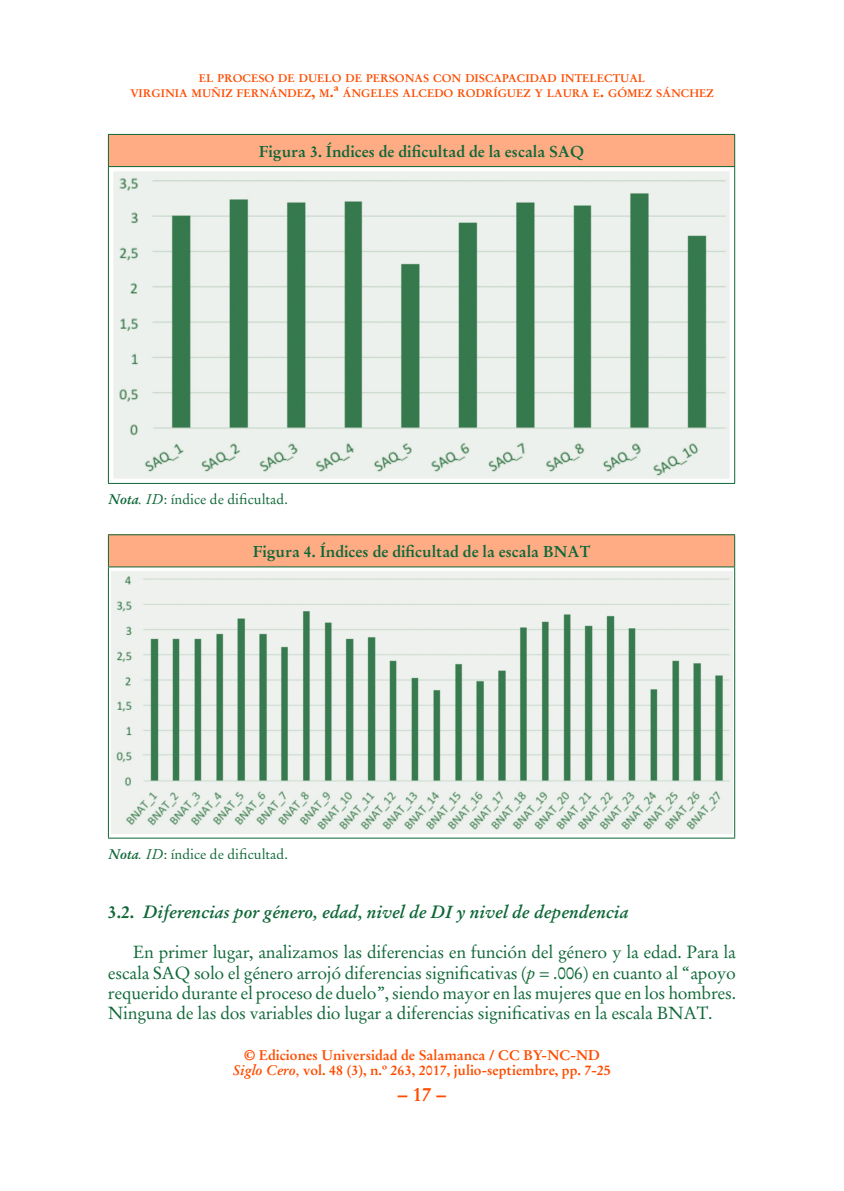
<style>
.page{position:relative;width:844px;height:1191px;background:#fff}
.page>*{position:absolute;margin:0;border:0;box-sizing:border-box;transform-origin:0 0}
.t1{font:700 19.25px "Stempel Garamond";color:#ff4c00}
.TEX_de_párrafo_N_par{font:17.5px/20.1px "Stempel Garamond";letter-spacing:-.015em;color:#0f6838;text-align:justify}
.TEX_Can_Neg_Cur{font:italic 700 17.5px "Stempel Garamond";color:#0f6838}
.TEX_de_párrafo_N_par-2{font:700 15.75px "Stempel Garamond";color:#0f6838}
.t2{font:700 14px/15.8px "Stempel Garamond";color:#ff4c00;text-align:center}
.Estilo1{font:14px "Stempel Garamond";color:#0f6838}
.t3{font:700 11.03px/15.8px "Stempel Garamond";color:#ff4c00;text-align:center}
.s1{font-size:15.75px}
.s2{font-weight:700;font-style:italic}
.s3{font-style:italic}
.s4{font-style:normal}
.s5{font-weight:400}
</style>
<div class="page">
<div style="left:108px;top:134px;width:626px;height:33px;background:#ffac85"></div>
<hr style="left:108px;top:134px;width:627px;height:1px;background:#0f6838">
<hr style="left:108px;top:135px;width:1px;height:31px;background:#0f6838">
<hr style="left:734px;top:135px;width:1px;height:31px;background:#0f6838">
<hr style="left:108px;top:166px;width:627px;height:1px;background:#0f6838">
<hr style="left:108px;top:167px;width:1px;height:316px;background:#0f6838">
<hr style="left:734px;top:167px;width:1px;height:316px;background:#0f6838">
<hr style="left:108px;top:483px;width:627px;height:1px;background:#0f6838">
<img style="left:114px;top:171px;width:615px;height:307px">
<div style="left:108px;top:535px;width:626px;height:32px;background:#ffac85"></div>
<hr style="left:108px;top:534px;width:627px;height:1px;background:#0f6838">
<hr style="left:108px;top:535px;width:1px;height:31px;background:#0f6838">
<hr style="left:734px;top:535px;width:1px;height:31px;background:#0f6838">
<hr style="left:108px;top:566px;width:627px;height:1px;background:#0f6838">
<hr style="left:108px;top:567px;width:1px;height:270px;background:#0f6838">
<hr style="left:734px;top:567px;width:1px;height:270px;background:#0f6838">
<hr style="left:108px;top:837px;width:627px;height:1px;background:#0f6838">
<img style="left:111px;top:572px;width:621px;height:261px">
<p class="t3" style="left:130px;top:70px;width:585px">EL PROCESO DE DUELO DE PERSONAS CON DISCAPACIDAD INTELECTUAL<br>VIRGINIA MUÑIZ FERNÁNDEZ<span class="s1">,</span> M<span class="s1">.ª</span> ÁNGELES ALCEDO RODRÍGUEZ Y LAURA E<span class="s1">.</span> GÓMEZ SÁNCHEZ</p>
<p class="TEX_de_párrafo_N_par-2" style="left:259px;top:141px;width:327px">Figura 3. Índices de dificultad de la escala SAQ</p>
<p class="Estilo1" style="left:108px;top:491px;width:181px"><span class="s2">Nota</span><span class="s3">. ID</span>: índice de dificultad.</p>
<p class="TEX_de_párrafo_N_par-2" style="left:253px;top:542px;width:339px">Figura 4. Índices de dificultad de la escala BNAT</p>
<p class="Estilo1" style="left:108px;top:845px;width:181px"><span class="s2">Nota</span><span class="s3">. ID</span>: índice de dificultad.</p>
<p class="TEX_Can_Neg_Cur" style="left:108px;top:901px;width:522px"><span class="s4">3.2.</span> Diferencias por género, edad, nivel de DI y nivel de dependencia</p>
<p class="TEX_de_párrafo_N_par" style="left:108px;top:942px;width:629px;text-indent:25px">En primer lugar, analizamos las diferencias en función del género y la edad. Para la escala SAQ solo el género arrojó diferencias significativas (<span class="s3">p</span> = .006) en cuanto al “apoyo requerido durante el proceso de duelo”, siendo mayor en las mujeres que en los hombres.<br>Ninguna de las dos variables dio lugar a diferencias significativas en la escala BNAT.</p>
<p class="t2" style="left:233px;top:1046px;width:379px">© Ediciones Universidad de Salamanca / CC BY-NC-ND<br><span class="s3">Siglo Cero</span><span class="s5">,</span> vol. 48 (3), n.º 263, 2017, julio-septiembre, pp. 7-25</p>
<p class="t1" style="left:398px;top:1082px;width:50px">– 17 –</p>
</div>
